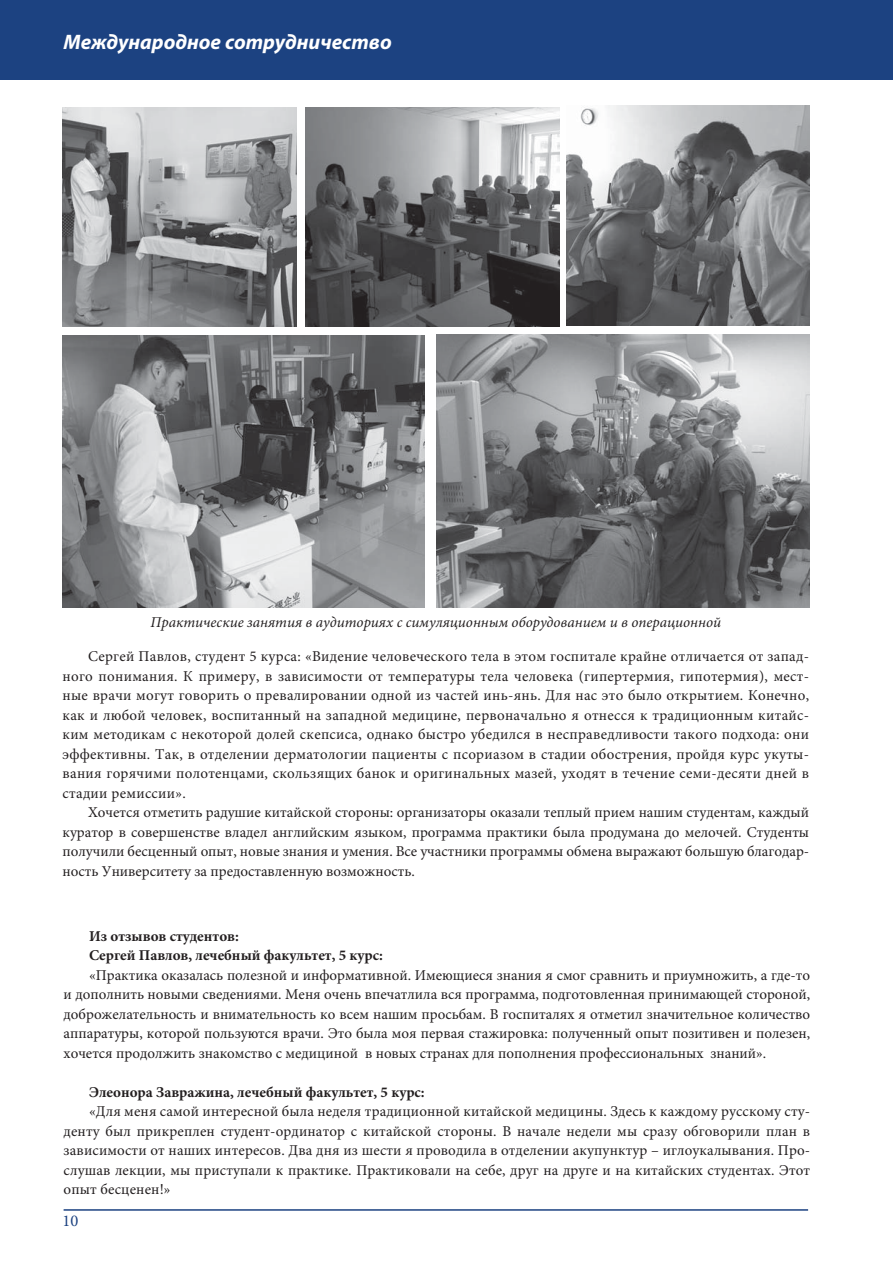
<style>
.page{position:relative;width:893px;height:1263px;background:#fff}
.page>*{position:absolute;margin:0;border:0;box-sizing:border-box;transform-origin:0 0}
.t1{font:italic 700 21px "Myriad Pro";color:#fff}
.t2{font:16.5px "Minion Pro";color:#1c4281}
.t3{font:15px/19.5px "Minion Pro";letter-spacing:.005em;color:#231f20;text-align:justify}
.t4{font:700 15px/19.5px "Minion Pro";color:#231f20}
.t5{font:italic 15px "Minion Pro";color:#231f20}
</style>
<div class="page">
<div style="left:0;top:0;width:892px;height:79px;background:#1c4281"></div>
<hr style="left:64px;top:1209px;width:744px;height:2px;background:#1c4281">
<img style="left:63px;top:107px;width:233px;height:220px">
<img style="left:566px;top:106px;width:243px;height:219px">
<img style="left:305px;top:107px;width:254px;height:220px">
<img style="left:63px;top:336px;width:361px;height:271px">
<img style="left:436px;top:335px;width:373px;height:272px">
<h1 class="t1" style="left:64px;top:34px;width:330px">Международное сотрудничество</h1>
<p class="t5" style="left:150px;top:616px;width:572px">Практические занятия в аудиториях с симуляционным оборудованием и в операционной</p>
<p class="t3" style="left:63px;top:648px;width:748px;text-indent:26px">Сергей Павлов, студент 5 курса: «Видение человеческого тела в этом госпитале крайне отличается от запад&shy;ного понимания. К примеру, в зависимости от температуры тела человека (гипертермия, гипотермия), мест&shy;ные врачи могут говорить о превалировании одной из частей инь-янь. Для нас это было открытием. Конечно, как и любой человек, воспитанный на западной медицине, первоначально я отнесся к традиционным китайс&shy;ким методикам с некоторой долей скепсиса, однако быстро убедился в несправедливости такого подхода: они эффективны. Так, в отделении дерматологии пациенты с псориазом в стадии обострения, пройдя курс укуты&shy;вания горячими полотенцами, скользящих банок и оригинальных мазей, уходят в течение семи-десяти дней в стадии ремиссии».</p>
<p class="t3" style="left:63px;top:804px;width:748px;text-indent:26px">Хочется отметить радушие китайской стороны: организаторы оказали теплый прием нашим студентам, каждый куратор в совершенстве владел английским языком, программа практики была продумана до мелочей. Студенты получили бесценный опыт, новые знания и умения. Все участники программы обмена выражают большую благодар&shy;ность Университету за предоставленную возможность.</p>
<p class="t4" style="left:89px;top:927px;width:295px">Из отзывов студентов:<br>Сергей Павлов, лечебный факультет, 5 курс:</p>
<p class="t3" style="left:64px;top:966px;width:748px;text-indent:26px">«Практика оказалась полезной и информативной. Имеющиеся знания я смог сравнить и приумножить, а где-то и дополнить новыми сведениями. Меня очень впечатлила вся программа, подготовленная принимающей стороной, доброжелательность и внимательность ко всем нашим просьбам. В госпиталях я отметил значительное количество аппаратуры, которой пользуются врачи. Это была моя первая стажировка: полученный опыт позитивен и полезен, хочется продолжить знакомство с медициной в новых странах для пополнения профессиональных знаний».</p>
<p class="t4" style="left:89px;top:1083px;width:337px">Элеонора Завр ажина, лечебный факультет, 5 курс:</p>
<p class="t3" style="left:64px;top:1103px;width:748px;text-indent:26px">«Для меня самой интересной была неделя традиционной китайской медицины. Здесь к каждому русскому сту&shy;денту был прикреплен студент-ординатор с китайской стороны. В начале недели мы сразу обговорили план в зависимости от наших интересов. Два дня из шести я проводила в отделении акупунктур – иглоукалывания. Про&shy;слушав лекции, мы приступали к практике. Практиковали на себе, друг на друге и на китайских студентах. Этот опыт бесценен!»</p>
<p class="t2" style="left:63px;top:1214px;width:17px">10</p>
</div>
